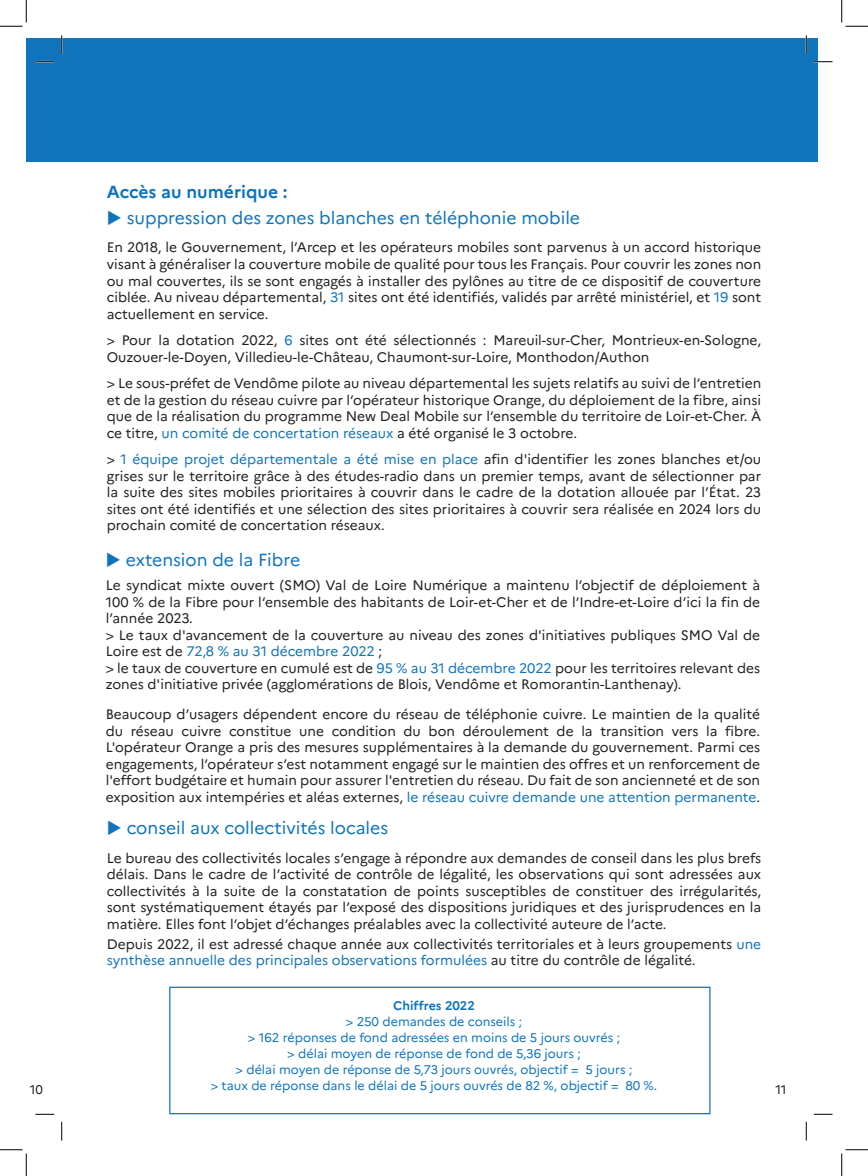
<style>
.page{position:relative;width:868px;height:1176px;background:#fff}
.page>*{position:absolute;margin:0;border:0;box-sizing:border-box;transform-origin:0 0}
.t1{font:17.5px "Marianne";color:#1074bc}
.t2{font:700 17.5px "Marianne";color:#1074bc}
.t3{font:13.75px/16.5px "Marianne";color:#231f20;text-align:justify}
.t4{font:12.5px/16px "Marianne";color:#1074bc;text-align:center}
.t5{font:700 12.5px "Marianne";color:#1074bc}
.t6{font:12.5px "Marianne";color:#231f20}
.s1{color:#1074bc}
</style>
<div class="page">
<div style="left:169px;top:986px;width:541px;height:128px;border:1px solid #1074bc"></div>
<div style="left:26px;top:38px;width:791px;height:124px;background:#1074bc"></div>
<svg style="left:35px;top:61px;width:19px;height:1px"></svg>
<svg style="left:813px;top:61px;width:19px;height:1px"></svg>
<svg style="left:35px;top:1113px;width:19px;height:2px"></svg>
<svg style="left:813px;top:1113px;width:19px;height:2px"></svg>
<svg style="left:61px;top:35px;width:1px;height:19px"></svg>
<svg style="left:61px;top:1122px;width:1px;height:18px"></svg>
<svg style="left:805px;top:35px;width:2px;height:19px"></svg>
<svg style="left:805px;top:1122px;width:2px;height:18px"></svg>
<svg style="left:0;top:0;width:27px;height:27px"></svg>
<svg style="left:0;top:1149px;width:27px;height:27px"></svg>
<svg style="left:841px;top:0;width:26px;height:27px"></svg>
<svg style="left:841px;top:1149px;width:26px;height:27px"></svg>
<p class="t2" style="left:107px;top:181px;width:182px">Accès au numérique :</p>
<p class="t1" style="left:107px;top:207px;width:475px">◆ suppression des zones blanches en téléphonie mobile</p>
<p class="t3" style="left:107px;top:239px;width:656px">En 2018, le Gouvernement, l’Arcep et les opérateurs mobiles sont parvenus à un accord historique visant à généraliser la couverture mobile de qualité pour tous les Français. Pour couvrir les zones non ou mal couvertes, ils se sont engagés à installer des pylônes au titre de ce dispositif de couverture ciblée. Au niveau départemental, <span class="s1">31</span> sites ont été identifiés, validés par arrêté ministériel, et <span class="s1">19</span> sont actuellement en service.</p>
<p class="t3" style="left:107px;top:332px;width:656px">&gt; Pour la dotation 2022, <span class="s1">6</span> sites ont été sélectionnés : Mareuil-sur-Cher, Montrieux-en-Sologne,<br>Ouzouer-le-Doyen, Villedieu-le-Château, Chaumont-sur-Loire, Monthodon/Authon</p>
<p class="t3" style="left:107px;top:375px;width:656px">&gt; Le sous-préfet de Vendôme pilote au niveau départemental les sujets relatifs au suivi de l’entretien et de la gestion du réseau cuivre par l’opérateur historique Orange, du déploiement de la fibre, ainsi que de la réalisation du programme New Deal Mobile sur l’ensemble du territoire de Loir-et-Cher. À ce titre, <span class="s1">un comité de concertation réseaux</span> a été organisé le 3 octobre.</p>
<p class="t3" style="left:107px;top:451px;width:656px">&gt; <span class="s1">1 équipe projet départementale a été mise en place</span> afin d'identifier les zones blanches et/ou grises sur le territoire grâce à des études-radio dans un premier temps, avant de sélectionner par la suite des sites mobiles prioritaires à couvrir dans le cadre de la dotation allouée par l’État. 23 sites ont été identifiés et une sélection des sites prioritaires à couvrir sera réalisée en 2024 lors du prochain comité de concertation réseaux.</p>
<p class="t1" style="left:106px;top:549px;width:196px">◆ extension de la Fibre</p>
<p class="t3" style="left:106px;top:577px;width:656px;text-align:left">Le syndicat mixte ouvert (SMO) Val de Loire Numérique a maintenu l’objectif de déploiement à 100 % de la Fibre pour l’ensemble des habitants de Loir-et-Cher et de l’Indre-et-Loire d’ici la fin de l’année 2023.<br>&gt; Le taux d'avancement de la couverture au niveau des zones d'initiatives publiques SMO Val de Loire est de <span class="s1">72,8 % au 31 décembre 2022</span> ;<br>&gt; le taux de couverture en cumulé est de <span class="s1">95 % au 31 décembre 2022</span> pour les territoires relevant des zones d'initiative privée (agglomérations de Blois, Vendôme et Romorantin-Lanthenay).</p>
<p class="t3" style="left:106px;top:706px;width:656px">Beaucoup d’usagers dépendent encore du réseau de téléphonie cuivre. Le maintien de la qualité du réseau cuivre constitue une condition du bon déroulement de la transition vers la fibre.<br>L'opérateur Orange a pris des mesures supplémentaires à la demande du gouvernement. Parmi ces engagements, l’opérateur s’est notamment engagé sur le maintien des offres et un renforcement de l'effort budgétaire et humain pour assurer l'entretien du réseau. Du fait de son ancienneté et de son exposition aux intempéries et aléas externes, <span class="s1">le réseau cuivre demande une attention permanente</span>.</p>
<p class="t1" style="left:107px;top:817px;width:283px">◆ conseil aux collectivités locales</p>
<p class="t3" style="left:107px;top:849px;width:656px">Le bureau des collectivités locales s’engage à répondre aux demandes de conseil dans les plus brefs délais. Dans le cadre de l’activité de contrôle de légalité, les observations qui sont adressées aux collectivités à la suite de la constatation de points susceptibles de constituer des irrégularités, sont systématiquement étayés par l’exposé des dispositions juridiques et des jurisprudences en la matière. Elles font l’objet d’échanges préalables avec la collectivité auteure de l’acte.</p>
<p class="t3" style="left:107px;top:935px;width:656px">Depuis 2022, il est adressé chaque année aux collectivités territoriales et à leurs groupements <span class="s1">une synthèse annuelle des principales observations formulées</span> au titre du contrôle de légalité.</p>
<p class="t5" style="left:393px;top:998px;width:83px">Chiffres 2022</p>
<p class="t4" style="left:211px;top:1013px;width:448px">&gt; 250 demandes de conseils ;<br>&gt; 162 réponses de fond adressées en moins de 5 jours ouvrés ;<br>&gt; délai moyen de réponse de fond de 5,36 jours ;<br>&gt; délai moyen de réponse de 5,73 jours ouvrés, objectif = 5 jours ;<br>&gt; taux de réponse dans le délai de 5 jours ouvrés de 82 %, objectif = 80 %.</p>
<p class="t6" style="left:30px;top:1081px;width:15px">10</p>
<p class="t6" style="left:775px;top:1081px;width:13px">11</p>
</div>
